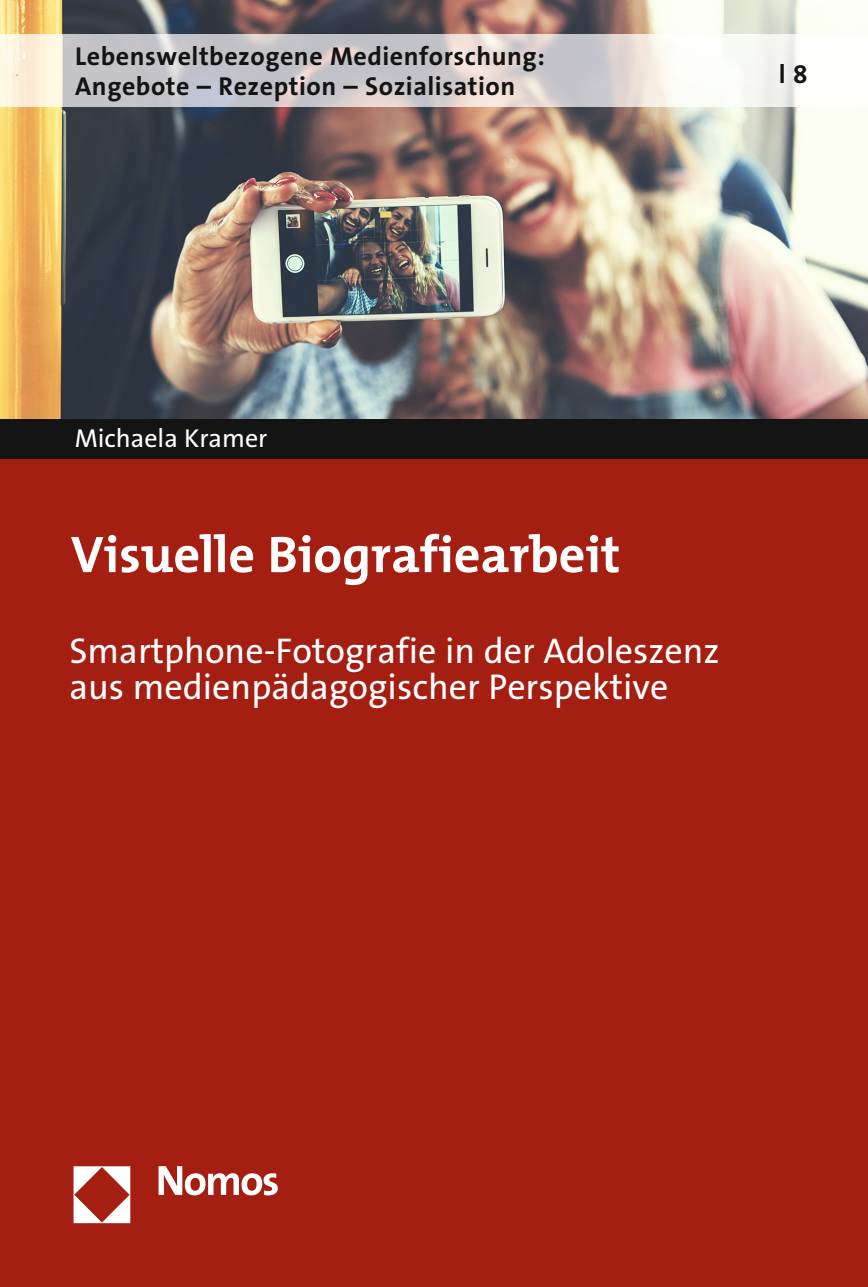
<style>
.page{position:relative;width:868px;height:1287px;background:#fff}
.page>*{position:absolute;margin:0;border:0;box-sizing:border-box;transform-origin:0 0}
.t1{font:700 52px "The Mix";color:#fff}
.t2{font:36px/36px "The Sans Os F";color:#fff}
.t3{font:700 26px/30px "The Sans Os F";letter-spacing:.02em;color:#131413}
.t4{font:26px "The Sans Os F";color:#fff}
</style>
<div class="page">
<img style="left:0;top:0;width:867px;height:420px">
<img style="left:0;top:34px;width:867px;height:72px">
<div style="left:0;top:459px;width:867px;height:828px;background:#a51e12"></div>
<div style="left:0;top:420px;width:867px;height:39px;background:#131413"></div>
<img style="left:73px;top:1166px;width:205px;height:58px">
<p class="t3" style="left:75px;top:41px;width:471px">Lebensweltbezogene Medienforschung:<br>Angebote – Rezeption – Sozialisation</p>
<p class="t3" style="left:778px;top:59px;width:30px">l 8</p>
<p class="t4" style="left:75px;top:422px;width:194px">Michaela Kramer</p>
<h1 class="t1" style="left:71px;top:521px;width:551px">Visuelle Biografiearbeit</h1>
<p class="t2" style="left:69px;top:633px;width:651px">Smartphone-Fotografie in der Adoleszenz aus medienpädagogischer Perspektive</p>
</div>
